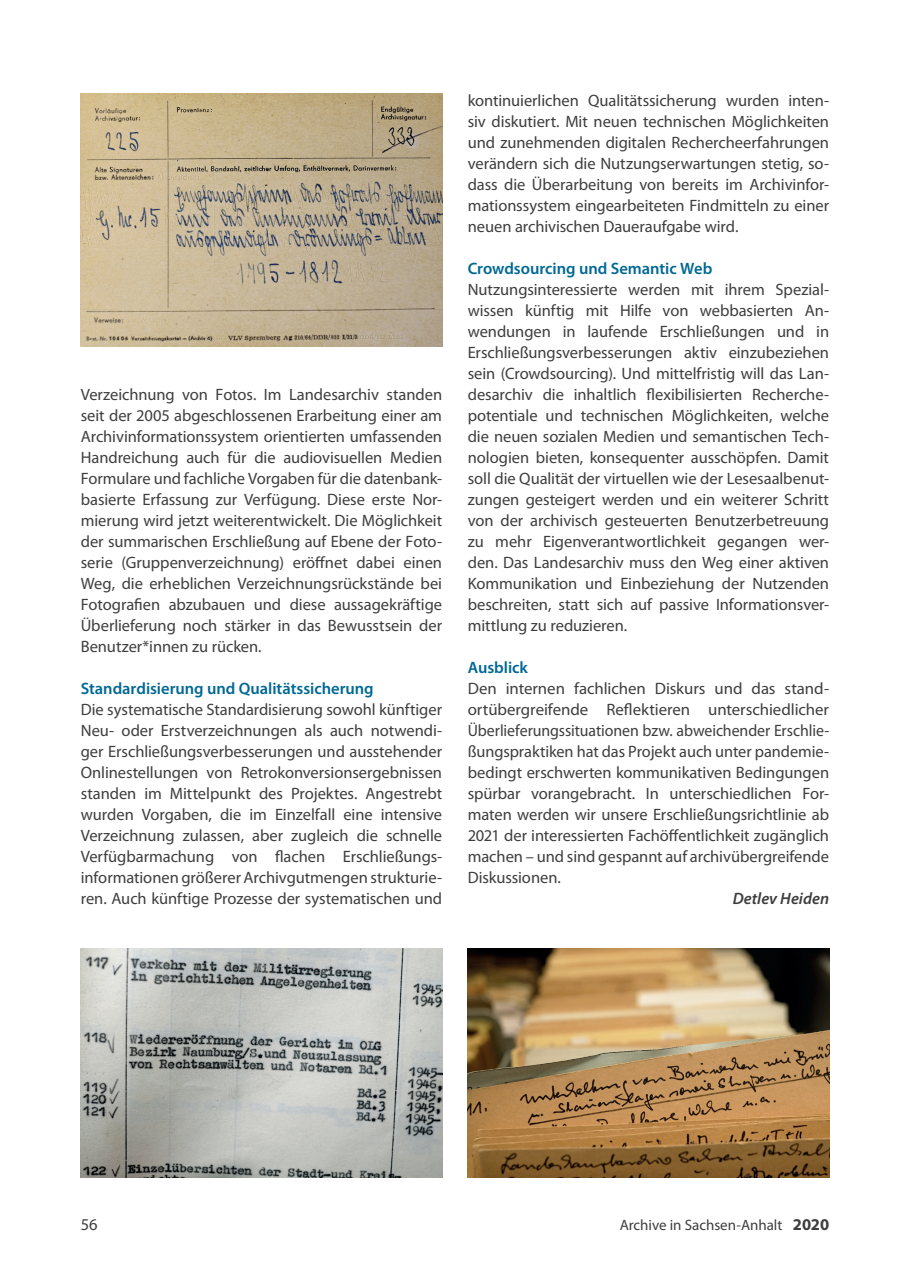
<style>
.page{position:relative;width:910px;height:1280px;background:#fff}
.page>*{position:absolute;margin:0;border:0;box-sizing:border-box;transform-origin:0 0}
.t1{font:16.5px/21px "Myriad Pro";letter-spacing:-.005em;color:#3e3e3f;text-align:justify}
.t2{font:600 16.5px "Myriad Pro";letter-spacing:-.005em;color:#006894}
.t3{font:italic 600 16.5px "Myriad Pro";color:#3e3e3f}
.t4{font:15px "Myriad Pro";color:#3e3e3f}
.s1{font-weight:700;font-size:16.5px}
</style>
<div class="page">
<img style="left:81px;top:948px;width:361px;height:230px">
<img style="left:468px;top:948px;width:361px;height:230px">
<img style="left:81px;top:94px;width:361px;height:252px">
<p class="t1" style="left:81px;top:384px;width:363px">Verzeichnung von Fotos. Im Landesarchiv standen seit der 2005 abgeschlossenen Erarbeitung einer am Archivinformationssystem orientierten umfassenden Handreichung auch für die audiovisuellen Medien Formulare und fachliche Vorgaben für die datenbank&shy;basierte Erfassung zur Verfügung. Diese erste Nor&shy;mierung wird jetzt weiterentwickelt. Die Möglichkeit der summarischen Erschließung auf Ebene der Foto&shy;serie (Gruppenverzeichnung) eröffnet dabei einen Weg, die erheblichen Verzeichnungsrückstände bei Fotografien abzubauen und diese aussagekräftige Überlieferung noch stärker in das Bewusstsein der Benutzer*innen zu rücken.</p>
<p class="t2" style="left:81px;top:678px;width:294px">Standardisierung und Qualitätssicherung</p>
<p class="t1" style="left:81px;top:699px;width:363px">Die systematische Standardisierung sowohl künftiger Neu- oder Erstverzeichnungen als auch notwendi&shy;ger Erschließungsverbesserungen und ausstehender Onlinestellungen von Retrokonversionsergebnissen standen im Mittelpunkt des Projektes. Angestrebt wurden Vorgaben, die im Einzelfall eine intensive Verzeichnung zulassen, aber zugleich die schnelle Verfügbarmachung von flachen Erschließungs&shy;informationen größerer Archivgutmengen strukturie&shy;ren. Auch künftige Prozesse der systematischen und</p>
<p class="t1" style="left:468px;top:90px;width:363px">kontinuierlichen Qualitätssicherung wurden inten&shy;siv diskutiert. Mit neuen technischen Möglichkeiten und zunehmenden digitalen Rechercheerfahrungen verändern sich die Nutzungserwartungen stetig, so&shy;dass die Überarbeitung von bereits im Archivinfor&shy;mationssystem eingearbeiteten Findmitteln zu einer neuen archivischen Daueraufgabe wird.</p>
<p class="t2" style="left:468px;top:258px;width:246px">Crowdsourcing und Semantic Web</p>
<p class="t1" style="left:468px;top:279px;width:363px">Nutzungsinteressierte werden mit ihrem Spezial&shy;wissen künftig mit Hilfe von webbasierten An&shy;wendungen in laufende Erschließungen und in Erschließungsverbesserungen aktiv einzubeziehen sein (Crowdsourcing). Und mittelfristig will das Lan&shy;desarchiv die inhaltlich flexibilisierten Recherche&shy;potentiale und technischen Möglichkeiten, welche die neuen sozialen Medien und semantischen Tech&shy;nologien bieten, konsequenter ausschöpfen. Damit soll die Qualität der virtuellen wie der Lesesaalbenut&shy;zungen gesteigert werden und ein weiterer Schritt von der archivisch gesteuerten Benutzerbetreuung zu mehr Eigenverantwortlichkeit gegangen wer&shy;den. Das Landesarchiv muss den Weg einer aktiven Kommunikation und Einbeziehung der Nutzenden beschreiten, statt sich auf passive Informationsver&shy;mittlung zu reduzieren.</p>
<p class="t2" style="left:468px;top:657px;width:62px">Ausblick</p>
<p class="t1" style="left:468px;top:678px;width:363px">Den internen fachlichen Diskurs und das stand&shy;ortübergreifende Reflektieren unterschiedlicher Überlieferungssituationen bzw. abweichender Erschlie&shy;ßungspraktiken hat das Projekt auch unter pandemie&shy;bedingt erschwerten kommunikativen Bedingungen spürbar vorangebracht. In unterschiedlichen For&shy;maten werden wir unsere Erschließungsrichtlinie ab 2021 der interessierten Fachöffentlichkeit zugänglich machen – und sind gespannt auf archivübergreifende Diskussionen.</p>
<p class="t3" style="left:733px;top:888px;width:98px">Detlev Heiden</p>
<p class="t1" style="left:81px;top:1213px;width:18px">56</p>
<p class="t4" style="left:620px;top:1215px;width:211px">Archive in Sachsen-Anhalt <span class="s1">2020</span></p>
</div>
